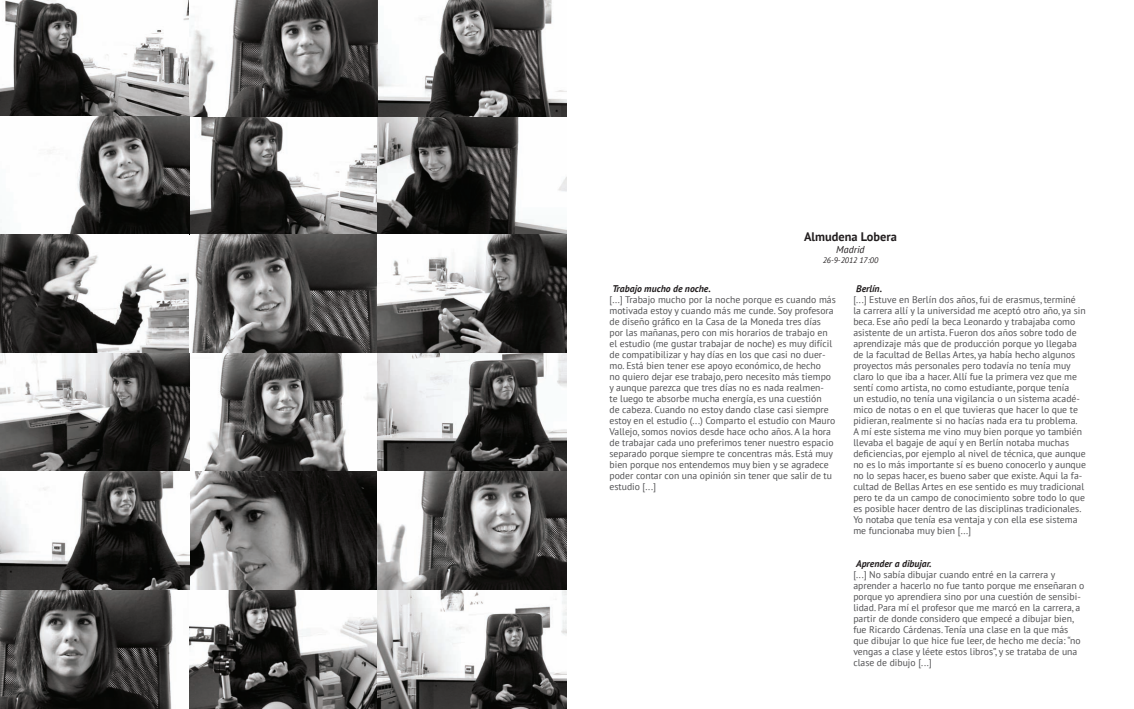
<style>
.page{position:relative;width:1134px;height:709px;background:#fff}
.page>*{position:absolute;margin:0;border:0;box-sizing:border-box;transform-origin:0 0}
.t1{font:700 12.4px "PT Sans";color:#231f20}
.t2{font:italic 10px "PT Sans";color:#231f20}
.t3{font:9.7px/11px "PT Sans";color:#515153}
.t4{font:italic 8px "PT Sans";color:#231f20}
.s1{font-weight:700;font-style:italic;color:#231f20}
</style>
<div class="page">
<img style="left:0;top:0;width:567px;height:709px">
<p class="t1" style="left:804px;top:229px;width:94px">Almudena Lobera</p>
<p class="t2" style="left:836px;top:243px;width:30px">Madrid</p>
<p class="t4" style="left:823px;top:255px;width:57px">26-9-2012 17:00</p>
<p class="t3" style="left:609px;top:283px;width:228px"><span class="s1">Trabajo mucho de noche.<br></span>[...] Trabajo mucho por la noche porque es cuando más motivada estoy y cuando más me cunde. Soy profesora de diseño gráfico en la Casa de la Moneda tres días por las mañanas, pero con mis horarios de trabajo en el estudio (me gustar trabajar de noche) es muy difícil de compatibilizar y hay días en los que casi no duer&shy;mo. Está bien tener ese apoyo económico, de hecho<br>no quiero dejar ese trabajo, pero necesito más tiempo y aunque parezca que tres días no es nada realmen-<br>te luego te absorbe mucha energía, es una cuestión<br>de cabeza. Cuando no estoy dando clase casi siempre estoy en el estudio (...) Comparto el estudio con Mauro Vallejo, somos novios desde hace ocho años. A la hora de trabajar cada uno preferimos tener nuestro espacio separado porque siempre te concentras más. Está muy bien porque nos entendemos muy bien y se agradece poder contar con una opinión sin tener que salir de tu estudio [...]</p>
<p class="t3" style="left:853px;top:283px;width:234px"><span class="s1">Berlín.<br></span>[...] Estuve en Berlín dos años, fui de erasmus, terminé<br>la carrera allí y la universidad me aceptó otro año, ya sin beca. Ese año pedí la beca Leonardo y trabajaba como asistente de un artista. Fueron dos años sobre todo de aprendizaje más que de producción porque yo llegaba de la facultad de Bellas Artes, ya había hecho algunos proyectos más personales pero todavía no tenía muy claro lo que iba a hacer. Allí fue la primera vez que me sentí como artista, no como estudiante, porque tenía<br>un estudio, no tenía una vigilancia o un sistema acadé&shy;mico de notas o en el que tuvieras que hacer lo que te pidieran, realmente si no hacías nada era tu problema.<br>A mí este sistema me vino muy bien porque yo también llevaba el bagaje de aquí y en Berlín notaba muchas deficiencias, por ejemplo al nivel de técnica, que aunque no es lo más importante sí es bueno conocerlo y aunque no lo sepas hacer, es bueno saber que existe. Aqui la fa&shy;cultad de Bellas Artes en ese sentido es muy tradicional pero te da un campo de conocimiento sobre todo lo que es posible hacer dentro de las disciplinas tradicionales.<br>Yo notaba que tenía esa ventaja y con ella ese sistema me funcionaba muy bien [...]</p>
<p class="t3" style="left:853px;top:558px;width:233px"><span class="s1">Aprender a dibujar.<br></span>[...] No sabía dibujar cuando entré en la carrera y aprender a hacerlo no fue tanto porque me enseñaran o porque yo aprendiera sino por una cuestión de sensibi&shy;lidad. Para mí el profesor que me marcó en la carrera, a partir de donde considero que empecé a dibujar bien, fue Ricardo Cárdenas. Tenía una clase en la que más que dibujar lo que hice fue leer, de hecho me decía: “no vengas a clase y léete estos libros”, y se trataba de una clase de dibujo [...]</p>
</div>
